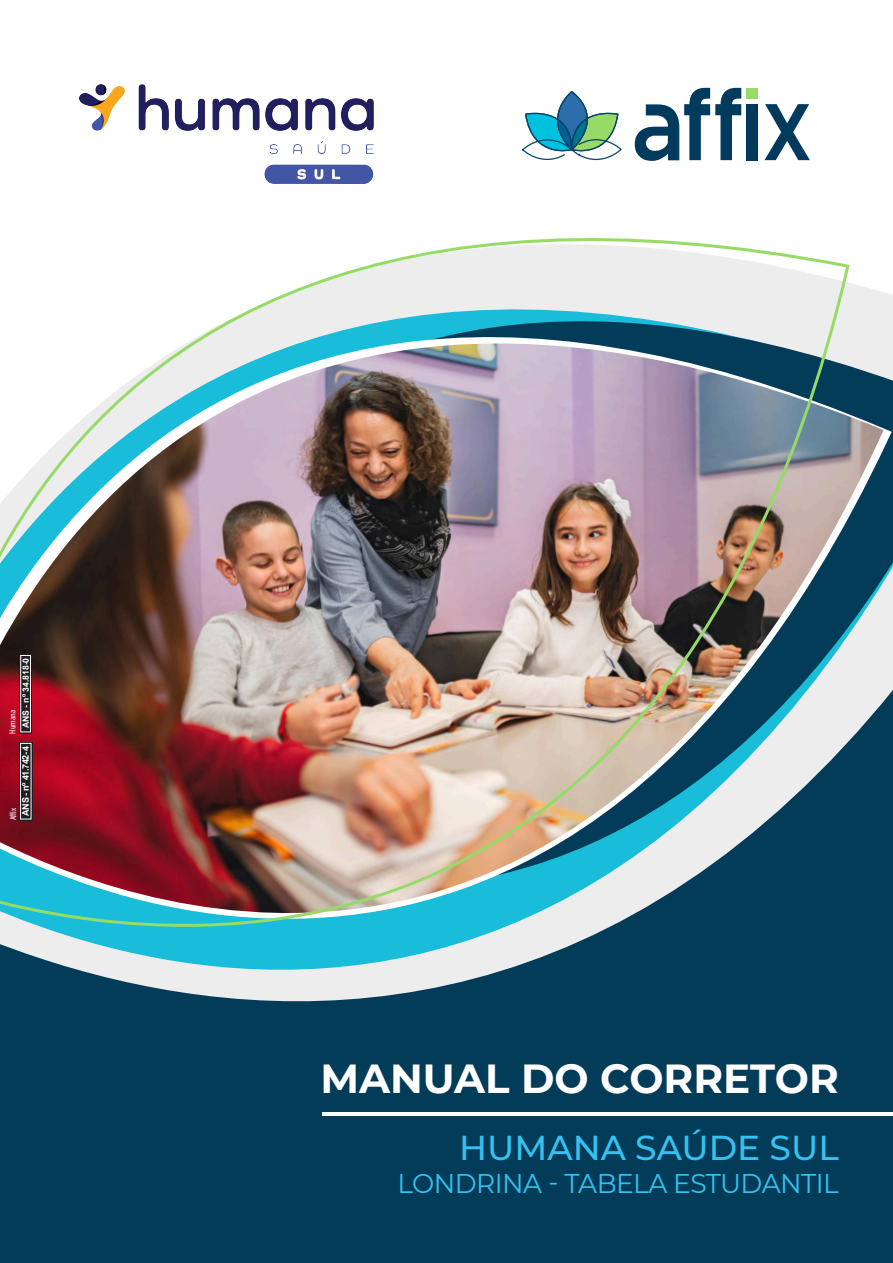
<style>
.page{position:relative;width:893px;height:1263px;background:#fff}
.page>*{position:absolute;margin:0;border:0;box-sizing:border-box;transform-origin:0 0}
.t1{font:700 40.5px "Montserrat";color:#fff}
.t2{font:500 34.5px "Montserrat";color:#35c2f0}
.t3{font:27px "Montserrat";letter-spacing:-.02em;color:#35c2f0}
.t4{font:700 9.15px "Arial";letter-spacing:-.04em;color:#fff}
.t5{font:condensed 9px "Myriad Pro";color:#fff}
.t6{font:700 8.55px "Arial";color:#fff}
</style>
<div class="page">
<div style="left:0;top:590px;width:893px;height:673px;background:#033c59"></div>
<hr style="left:323px;top:1112px;width:570px;height:3px;background:#fff">
<svg style="left:851px;top:284px;width:42px;height:417px;background:#a6b9c1"></svg>
<img style="left:851px;top:343px;width:33px;height:396px">
<img style="left:0;top:87px;width:851px;height:915px">
<div style="left:19px;top:654px;width:13px;height:79px;background:#231f20"></div>
<div style="left:20px;top:655px;width:11px;height:77px;border:1px solid #fff"></div>
<svg style="left:19px;top:742px;width:13px;height:78px"></svg>
<div style="left:21px;top:743px;width:10px;height:76px;background:#211e1e"></div>
<div style="left:20px;top:743px;width:11px;height:76px;border:1px solid #fff"></div>
<svg style="left:764px;top:104px;width:46px;height:56px"></svg>
<div style="left:746px;top:104px;width:12px;height:56px;background:#003a5d"></div>
<div style="left:746px;top:88px;width:12px;height:11px;background:#96db68"></div>
<svg style="left:635px;top:88px;width:106px;height:73px"></svg>
<svg style="left:522px;top:91px;width:99px;height:69px"></svg>
<img style="left:79px;top:85px;width:295px;height:98px">
<p class="t6" style="left:20px;top:728px;width:72px;rotate:-90deg">ANS - nº 34.818-0</p>
<p class="t5" style="left:7px;top:733px;width:25px;rotate:-90deg">Humana</p>
<p class="t4" style="left:19px;top:816px;width:71px;rotate:-90deg">ANS - nº 41.742-4</p>
<p class="t5" style="left:8px;top:820px;width:14px;rotate:-90deg">Affix</p>
<h1 class="t1" style="left:320px;top:1050px;width:520px">MANUAL DO CORRETOR</h1>
<p class="t2" style="left:459px;top:1124px;width:381px">HUMANA SAÚDE SUL</p>
<p class="t3" style="left:397px;top:1165px;width:443px">LONDRINA - TABELA ESTUDANTIL</p>
</div>
